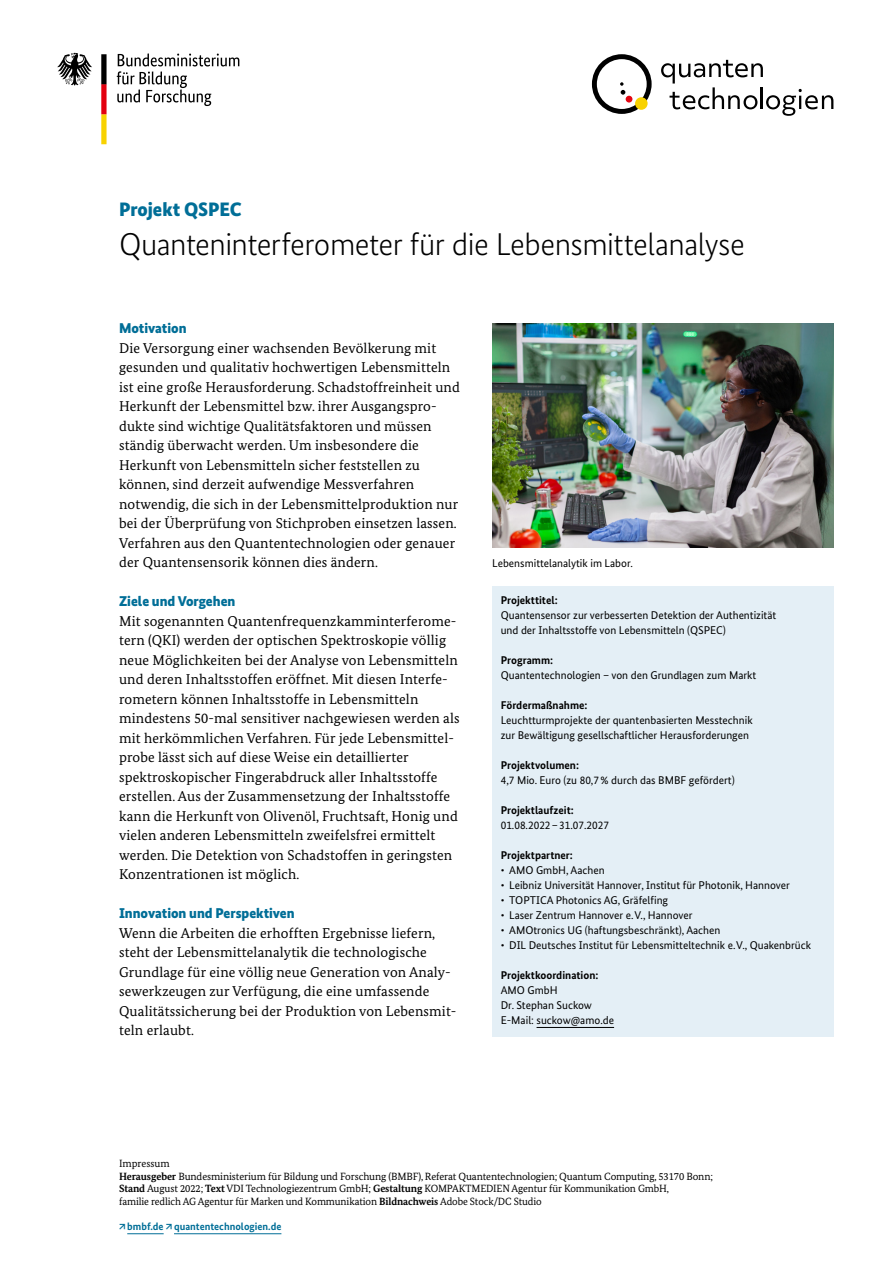
<style>
.page{position:relative;width:893px;height:1263px;background:#fff}
.page>*{position:absolute;margin:0;border:0;box-sizing:border-box;transform-origin:0 0}
.H1_Headline_schwarz{font:300 31.5px "Bundes Sans";letter-spacing:-.02em;color:#000}
.P_Subheadline{font:900 19.5px "Bundes Sans";letter-spacing:-.005em;color:#006e97}
.P_Fliess{font:14.25px/19.5px "Bundes Serif";letter-spacing:.01em;color:#000}
.H2_Headline{font:900 14.25px "Bundes Sans";color:#006e97}
.P_Kasten{font:11.25px/15px "Bundes Sans";color:#000}
.LI_Aufzählung{font:11.25px "Bundes Sans";color:#000}
.H2_Kasten_Head{font:700 11.25px "Bundes Sans";color:#000}
.BU_Caption{font:11.25px "Bundes Sans";color:#000}
.P_Impressum{font:10.5px/12.6px "Bundes Serif";letter-spacing:-.01em;color:#000}
.URL{font:700 10.5px "Bundes Sans";color:#006e97}
.H2_Impressum{font:10.5px "Bundes Serif";color:#000}
.s1{font-weight:700}
</style>
<div class="page">
<svg style="left:117px;top:53px;width:122px;height:53px"></svg>
<svg style="left:57px;top:53px;width:35px;height:33px"></svg>
<svg style="left:101px;top:54px;width:6px;height:90px"></svg>
<div style="left:492px;top:586px;width:341px;height:450px;background:#e4eff6"></div>
<hr style="left:537px;top:1027px;width:77px;height:1px;background:#000">
<img style="left:492px;top:323px;width:341px;height:225px">
<svg style="left:592px;top:54px;width:60px;height:60px"></svg>
<div style="left:635px;top:97px;width:13px;height:13px;background:#f8d200;border-radius:50%"></div>
<svg style="left:661px;top:60px;width:172px;height:56px"></svg>
<hr style="left:127px;top:1233px;width:37px;height:1px;background:#006e97">
<hr style="left:174px;top:1233px;width:107px;height:1px;background:#006e97">
<p class="P_Subheadline" style="left:119px;top:198px;width:124px">Projekt QSPEC</p>
<h1 class="H1_Headline_schwarz" style="left:119px;top:227px;width:627px">Quanteninterferometer für die Lebensmittelanalyse</h1>
<h2 class="H2_Headline" style="left:119px;top:320px;width:69px">Motivation</h2>
<p class="P_Fliess" style="left:119px;top:338px;width:342px">Die Versorgung einer wachsenden Bevölkerung mit gesunden und qualitativ hochwertigen Lebensmitteln ist eine große Herausforderung. Schadstoffreinheit und Herkunft der Lebensmittel bzw. ihrer Ausgangspro&shy;dukte sind wichtige Qualitätsfaktoren und müssen ständig überwacht werden. Um insbesondere die Herkunft von Lebensmitteln sicher feststellen zu können, sind derzeit aufwendige Messverfahren notwendig, die sich in der Lebensmittelproduktion nur bei der Überprüfung von Stichproben einsetzen lassen.<br>Verfahren aus den Quantentechnologien oder genauer der Quantensensorik können dies ändern.</p>
<h2 class="H2_Headline" style="left:119px;top:593px;width:118px">Ziele und Vorgehen</h2>
<p class="P_Fliess" style="left:119px;top:611px;width:342px">Mit sogenannten Quantenfrequenzkamminterferome&shy;tern (QKI) werden der optischen Spektroskopie völlig neue Möglichkeiten bei der Analyse von Lebensmitteln und deren Inhaltsstoffen eröffnet. Mit diesen Interfe&shy;rometern können Inhaltsstoffe in Lebensmitteln mindestens 50-mal sensitiver nachgewiesen werden als mit herkömmlichen Verfahren. Für jede Lebensmittel&shy;probe lässt sich auf diese Weise ein detaillierter spektroskopischer Fingerabdruck aller Inhaltsstoffe erstellen. Aus der Zusammensetzung der Inhaltsstoffe kann die Herkunft von Olivenöl, Fruchtsaft, Honig und vielen anderen Lebensmitteln zweifelsfrei ermittelt werden. Die Detektion von Schadstoffen in geringsten Konzentrationen ist möglich.</p>
<h2 class="H2_Headline" style="left:119px;top:905px;width:177px">Innovation und Perspektiven</h2>
<p class="P_Fliess" style="left:119px;top:923px;width:339px">Wenn die Arbeiten die erhofften Ergebnisse liefern, steht der Lebensmittelanalytik die technologische Grundlage für eine völlig neue Generation von Analy&shy;sewerkzeugen zur Verfügung, die eine umfassende Qualitätssicherung bei der Produktion von Lebensmit&shy;teln erlaubt.</p>
<p class="BU_Caption" style="left:492px;top:556px;width:142px">Lebensmittelanalytik im Labor.</p>
<h2 class="H2_Kasten_Head" style="left:501px;top:593px;width:58px">Projekttitel:</h2>
<p class="P_Kasten" style="left:501px;top:607px;width:277px">Quantensensor zur verbesserten Detektion der Authentizität und der Inhaltsstoffe von Lebensmitteln (QSPEC)</p>
<h2 class="H2_Kasten_Head" style="left:501px;top:653px;width:54px">Programm:</h2>
<p class="P_Kasten" style="left:501px;top:667px;width:257px">Quantentechnologien – von den Grundlagen zum Markt</p>
<h2 class="H2_Kasten_Head" style="left:501px;top:698px;width:88px">Fördermaßnahme:</h2>
<p class="P_Kasten" style="left:501px;top:712px;width:254px">Leuchtturmprojekte der quantenbasierten Messtechnik zur Bewältigung gesellschaftlicher Herausforderungen</p>
<h2 class="H2_Kasten_Head" style="left:501px;top:758px;width:80px">Projektvolumen:</h2>
<p class="P_Kasten" style="left:501px;top:772px;width:235px">4,7 Mio. Euro (zu 80,7% durch das BMBF gefördert)</p>
<h2 class="H2_Kasten_Head" style="left:501px;top:803px;width:75px">Projektlaufzeit:</h2>
<p class="P_Kasten" style="left:501px;top:817px;width:110px">01.08.2022–31.07.2027</p>
<h2 class="H2_Kasten_Head" style="left:501px;top:848px;width:74px">Projektpartner:</h2>
<p class="LI_Aufzählung" style="left:501px;top:863px;width:106px">• AMO GmbH, Aachen</p>
<p class="LI_Aufzählung" style="left:501px;top:878px;width:291px">• Leibniz Universität Hannover, Institut für Photonik, Hannover</p>
<p class="LI_Aufzählung" style="left:501px;top:893px;width:169px">• TOPTICA Photonics AG, Gräfelfing</p>
<p class="LI_Aufzählung" style="left:501px;top:908px;width:193px">• Laser Zentrum Hannover e.V., Hannover</p>
<p class="LI_Aufzählung" style="left:501px;top:923px;width:221px">• AMOtronics UG (haftungsbeschränkt), Aachen</p>
<p class="LI_Aufzählung" style="left:501px;top:938px;width:312px">• DIL Deutsches Institut für Lebensmitteltechnik e.V., Quakenbrück</p>
<h2 class="H2_Kasten_Head" style="left:501px;top:968px;width:99px">Projektkoordination:</h2>
<p class="P_Kasten" style="left:501px;top:982px;width:58px">AMO GmbH</p>
<p class="P_Kasten" style="left:501px;top:997px;width:93px">Dr. Stephan Suckow</p>
<p class="P_Kasten" style="left:501px;top:1012px;width:115px">E-Mail: suckow@amo.de</p>
<h2 class="H2_Impressum" style="left:119px;top:1157px;width:52px">Impressum</h2>
<p class="P_Impressum" style="left:119px;top:1170px;width:595px"><span class="s1">Herausgeber</span> Bundesministerium für Bildung und Forschung (BMBF), Referat Quantentechnologien; Quantum Computing, 53170 Bonn;<br><span class="s1">Stand</span> August 2022; <span class="s1">Text</span> VDI Technologiezentrum GmbH; <span class="s1">Gestaltung</span> KOMPAKTMEDIEN Agentur für Kommunikation GmbH,<br>familie redlich AG Agentur für Marken und Kommunikation <span class="s1">Bildnachweis</span> Adobe Stock/DC Studio</p>
<p class="URL" style="left:119px;top:1220px;width:164px">↗bmbf.de ↗quantentechnologien.de</p>
</div>
